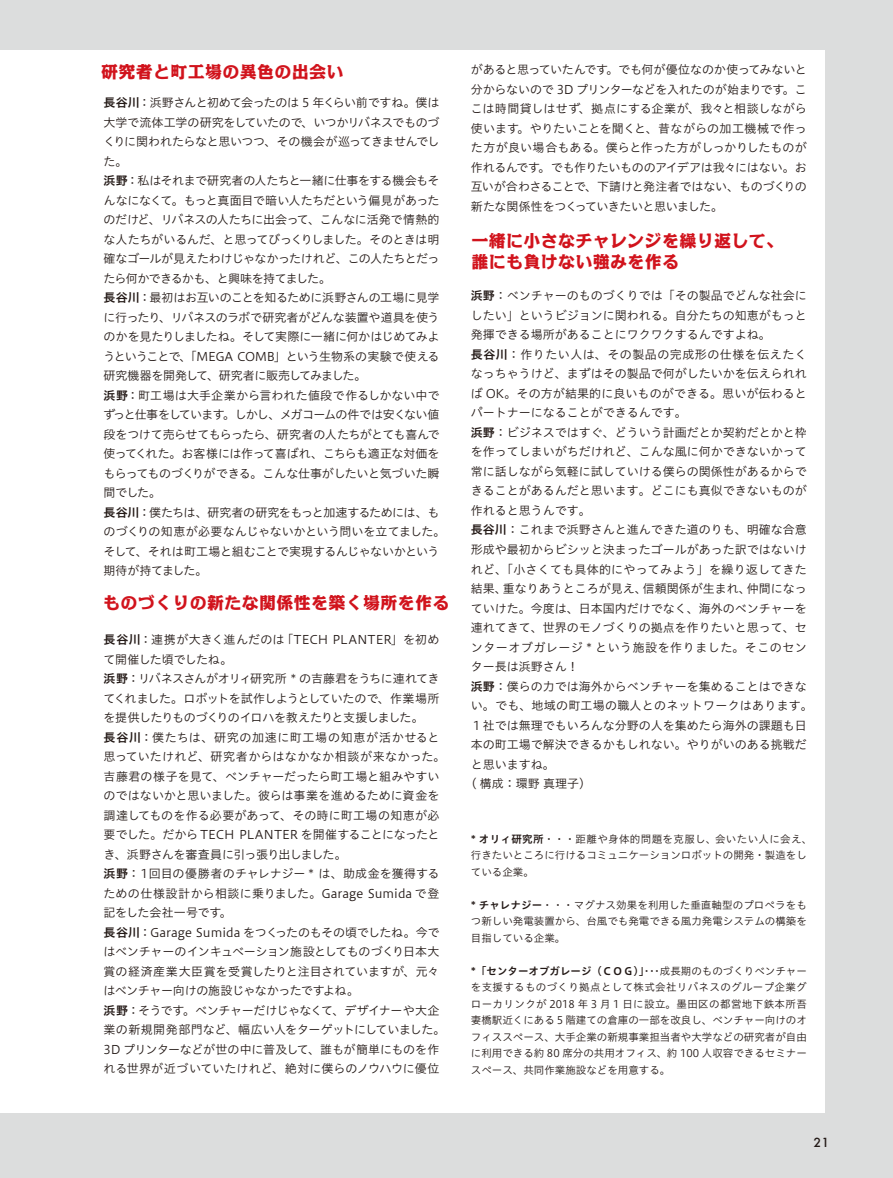
<style>
.page{position:relative;width:893px;height:1178px;background:#dcdddd}
.page>*{position:absolute;margin:0;border:0;box-sizing:border-box;transform-origin:0 0}
.t1{font:800 16.5px/21px "Kakumin Pro";letter-spacing:.05em;color:#d1131c}
.t2{font:500 13.8px "Futura";color:#231916}
.t3{font:12px/19.5px "Hiragino UD Sans Std W3";color:#231916}
.t4{font:12px/19.5px "Hiragino UD Sans Std W3";letter-spacing:-.03em;color:#231916}
.t5{font:10.5px/16.5px "Hiragino UD Sans Std W3";color:#231916;text-align:justify}
.t6{font:10.5px "Hiragino UD Sans Std W6";color:#231916}
.s1{font-family:"Hiragino UD Sans Std W6"}
.s2{font-family:"Hiragino UD Sans Std W3"}
</style>
<div class="page">
<div style="left:0;top:50px;width:825px;height:1063px;background:#fff"></div>
<h1 class="t1" style="left:102px;top:59px;width:243px">研究者と町工場の異色の出会い</h1>
<p class="t4" style="left:104px;top:92px;width:343px"><span class="s1">長谷川</span>：浜野さんと初めて会ったのは 5 年くらい前ですね。僕は大学で流体工学の研究をしていたので、いつかリバネスでものづくりに関われたらなと思いつつ、その機会が巡ってきませんでした。<br><span class="s1">浜野</span>：私はそれまで研究者の人たちと一緒に仕事をする機会もそんなになくて。もっと真面目で暗い人たちだという偏見があったのだけど、リバネスの人たちに出会って、こんなに活発で情熱的な人たちがいるんだ、と思ってびっくりしました。そのときは明確なゴールが見えたわけじゃなかったけれど、この人たちとだったら何かできるかも、と興味を持てました。<br><span class="s1">長谷川</span>：最初はお互いのことを知るために浜野さんの工場に見学に行ったり、リバネスのラボで研究者がどんな装置や道具を使うのかを見たりしましたね。そして実際に一緒に何かはじめてみようということで、「MEGA COMB」という生物系の実験で使える研究機器を開発して、研究者に販売してみました。<br><span class="s1">浜野</span>：町工場は大手企業から言われた値段で作るしかない中でずっと仕事をしています。しかし、メガコームの件では安くない値段をつけて売らせてもらったら、研究者の人たちがとても喜んで使ってくれた。お客様には作って喜ばれ、こちらも適正な対価をもらってものづくりができる。こんな仕事がしたいと気づいた瞬間でした。<br><span class="s1">長谷川</span>：僕たちは、研究者の研究をもっと加速するためには、ものづくりの知恵が必要なんじゃないかという問いを立てました。そして、それは町工場と組むことで実現するんじゃないかという期待が持てました。</p>
<h1 class="t1" style="left:104px;top:591px;width:347px">ものづくりの新たな関係性を築く場所を作る</h1>
<p class="t3" style="left:104px;top:629px;width:343px"><span class="s1">長谷川</span>：連携が大きく進んだのは「TECH PLANTER」を初めて開催した頃でしたね。<br><span class="s1">浜野</span>：リバネスさんがオリィ研究所 * の吉藤君をうちに連れてきてくれました。ロボットを試作しようとしていたので、作業場所を提供したりものづくりのイロハを教えたりと支援しました。<br><span class="s1">長谷川</span>：僕たちは、研究の加速に町工場の知恵が活かせると思っていたけれど、研究者からはなかなか相談が来なかった。吉藤君の様子を見て、ベンチャーだったら町工場と組みやすいのではないかと思いました。彼らは事業を進めるために資金を調達してものを作る必要があって、その時に町工場の知恵が必要でした。だから TECH PLANTER を開催することになったとき、浜野さんを審査員に引っ張り出しました。<br><span class="s1">浜野</span>：１回目の優勝者のチャレナジー * は、助成金を獲得するための仕様設計から相談に乗りました。Garage Sumida で登記をした会社一号です。<br><span class="s1">長谷川</span>：Garage Sumida をつくったのもその頃でしたね。今ではベンチャーのインキュベーション施設としてものづくり日本大賞の経済産業大臣賞を受賞したりと注目されていますが、元々はベンチャー向けの施設じゃなかったですよね。<br><span class="s1">浜野</span>：そうです。ベンチャーだけじゃなくて、デザイナーや大企業の新規開発部門など、幅広い人をターゲットにしていました。<br>3D プリンターなどが世の中に普及して、誰もが簡単にものを作れる世界が近づいていたけれど、絶対に僕らのノウハウに優位</p>
<p class="t3" style="left:471px;top:59px;width:338px;text-align:justify">があると思っていたんです。でも何が優位なのか使ってみないと分からないので 3D プリンターなどを入れたのが始まりです。ここは時間貸しはせず、拠点にする企業が、我々と相談しながら使います。やりたいことを聞くと、昔ながらの加工機械で作った方が良い場合もある。僕らと作った方がしっかりしたものが作れるんです。でも作りたいもののアイデアは我々にはない。お互いが合わさることで、下請けと発注者ではない、ものづくりの新たな関係性をつくっていきたいと思いました。</p>
<h1 class="t1" style="left:472px;top:228px;width:313px">一緒に小さなチャレンジを繰り返して、誰にも負けない強みを作る</h1>
<p class="t3" style="left:471px;top:285px;width:344px"><span class="s1">浜野</span>：ベンチャーのものづくりでは「その製品でどんな社会にしたい」というビジョンに関われる。自分たちの知恵がもっと発揮できる場所があることにワクワクするんですよね。<br><span class="s1">長谷川</span>：作りたい人は、その製品の完成形の仕様を伝えたくなっちゃうけど、まずはその製品で何がしたいかを伝えられれば OK。その方が結果的に良いものができる。思いが伝わるとパートナーになることができるんです。<br><span class="s1">浜野</span>：ビジネスではすぐ、どういう計画だとか契約だとかと枠を作ってしまいがちだけれど、こんな風に何かできないかって常に話しながら気軽に試していける僕らの関係性があるからできることがあるんだと思います。どこにも真似できないものが作れると思うんです。<br><span class="s1">長谷川</span>：これまで浜野さんと進んできた道のりも、明確な合意形成や最初からビシッと決まったゴールがあった訳ではないけれど、「小さくても具体的にやってみよう」を繰り返してきた結果、重なりあうところが見え、信頼関係が生まれ、仲間になっていけた。今度は、日本国内だけでなく、海外のベンチャーを連れてきて、世界のモノづくりの拠点を作りたいと思って、センターオブガレージ * という施設を作りました。そこのセンター長は浜野さん！<br><span class="s1">浜野</span>：僕らの力では海外からベンチャーを集めることはできない。でも、地域の町工場の職人とのネットワークはあります。<br>１社では無理でもいろんな分野の人を集めたら海外の課題も日本の町工場で解決できるかもしれない。やりがいのある挑戦だと思いますね。<br>( 構成：環野 真理子）</p>
<p class="t5" style="left:471px;top:830px;width:343px;text-align:left"><span class="s1">* オリィ研究所</span>・・・距離や身体的問題を克服し、会いたい人に会え、行きたいところに行けるコミュニケーションロボットの開発・製造をしている企業。</p>
<p class="t5" style="left:471px;top:896px;width:338px"><span class="s1">* チャレナジー</span>・・・マグナス効果を利用した垂直軸型のプロペラをもつ新しい発電装置から、台風でも発電できる風力発電システムの構築を目指している企業。</p>
<p class="t6" style="left:471px;top:963px;width:338px">*「センターオブガレージ（ＣＯＧ）」<span class="s2">・・・成長期のものづくりベンチャー</span></p>
<p class="t5" style="left:471px;top:978px;width:338px">を支援するものづくり拠点として株式会社リバネスのグループ企業グローカリンクが 2018 年 3 月 1 日に設立。墨田区の都営地下鉄本所吾妻橋駅近くにある５階建ての倉庫の一部を改良し、ベンチャー向けのオフィススペース、大手企業の新規事業担当者や大学などの研究者が自由に利用できる約 80 席分の共用オフィス、約 100 人収容できるセミナースペース、共同作業施設などを用意する。</p>
<p class="t2" style="left:813px;top:1132px;width:17px">21</p>
</div>
